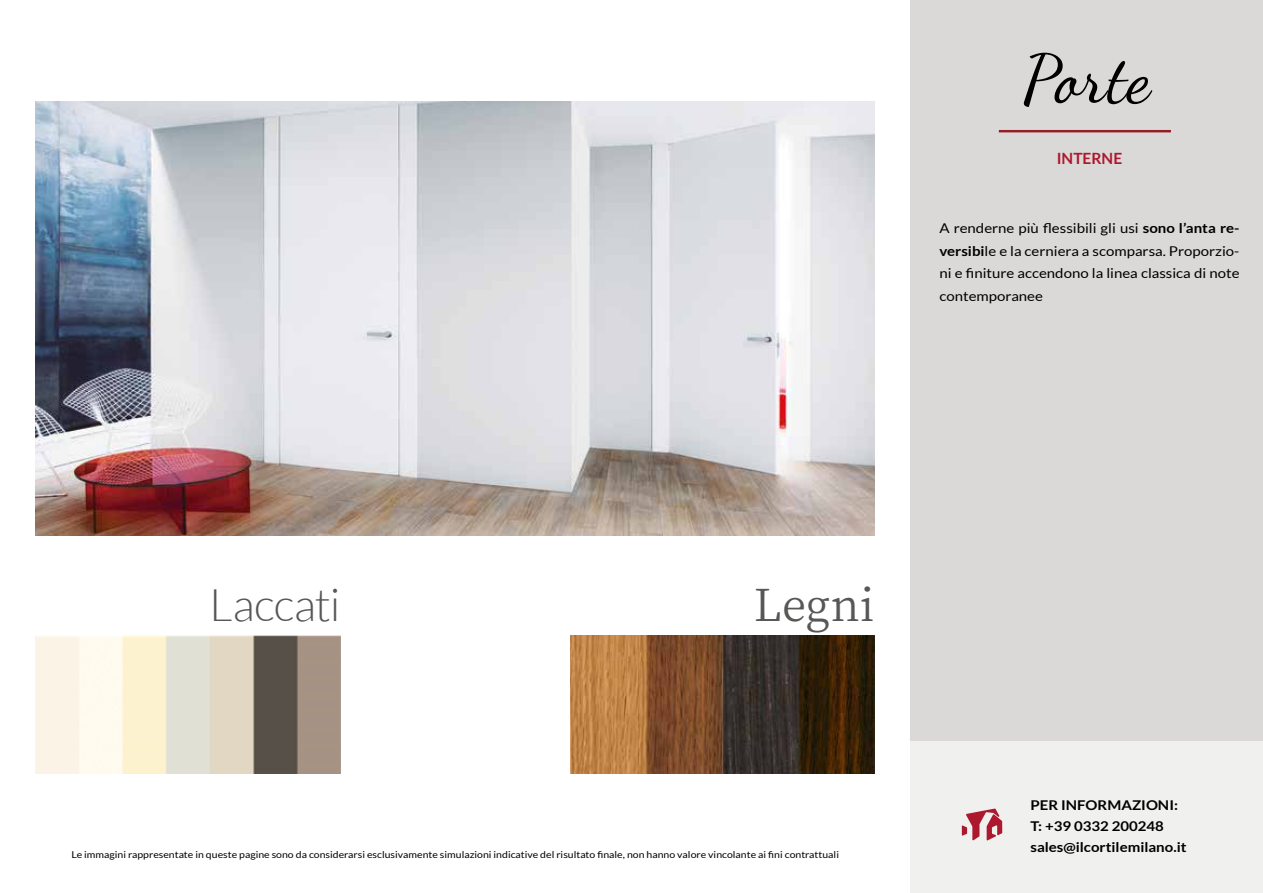
<style>
.page{position:relative;width:1263px;height:893px;background:#fff}
.page>*{position:absolute;margin:0;border:0;box-sizing:border-box;transform-origin:0 0}
.t1{font:500 67.2px "Dancing Script";color:#000}
.t2{font:300 45px "Lato";letter-spacing:-.015em;color:#575756}
.t3{font:44.1px "Noto Serif JP";letter-spacing:.005em;color:#575756}
.t4{font:700 15.6px "Lato";color:#ac182d}
.t5{font:13.5px/22.5px "Lato";color:#000;text-align:justify;scale:1.11 1}
.t6{font:700 13.5px/21px "Lato";color:#000;scale:1.11 1}
.t7{font:9.45px "Lato";color:#000;scale:1.11 1}
.s1{font-weight:700}
</style>
<div class="page">
<img style="left:36px;top:101px;width:839px;height:434px">
<div style="left:910px;top:0;width:353px;height:893px;background:#dbd9d8"></div>
<div style="left:910px;top:741px;width:353px;height:152px;background:#f0f0ef"></div>
<hr style="left:999px;top:130px;width:172px;height:2px;background:#941d23">
<img style="left:36px;top:636px;width:305px;height:137px">
<img style="left:570px;top:636px;width:305px;height:137px">
<svg style="left:962px;top:808px;width:40px;height:33px"></svg>
<h1 class="t1" style="left:1022px;top:28px;width:129px">Porte</h1>
<h3 class="t4" style="left:1057px;top:150px;width:67px">INTERNE</h3>
<h3 class="t5" style="left:939px;top:217px;width:272px">A renderne più flessibili gli usi <span class="s1">sono l’anta re&shy;versibi</span>le e la cerniera a scomparsa. Proporzio&shy;ni e finiture accendono la linea classica di note contemporanee</h3>
<h2 class="t2" style="left:210px;top:581px;width:132px">Laccati</h2>
<h3 class="t3" style="left:754px;top:579px;width:122px">Legni</h3>
<p class="t7" style="left:72px;top:849px;width:693px">Le immagini rappresentate in queste pagine sono da considerarsi esclusivamente simulazioni indicative del risultato finale, non hanno valore vincolante ai fini contrattuali</p>
<h3 class="t6" style="left:1030px;top:794px;width:142px">PER INFORMAZIONI:<br>T: +39 0332 200248 sales@ilcortilemilano.it</h3>
</div>
